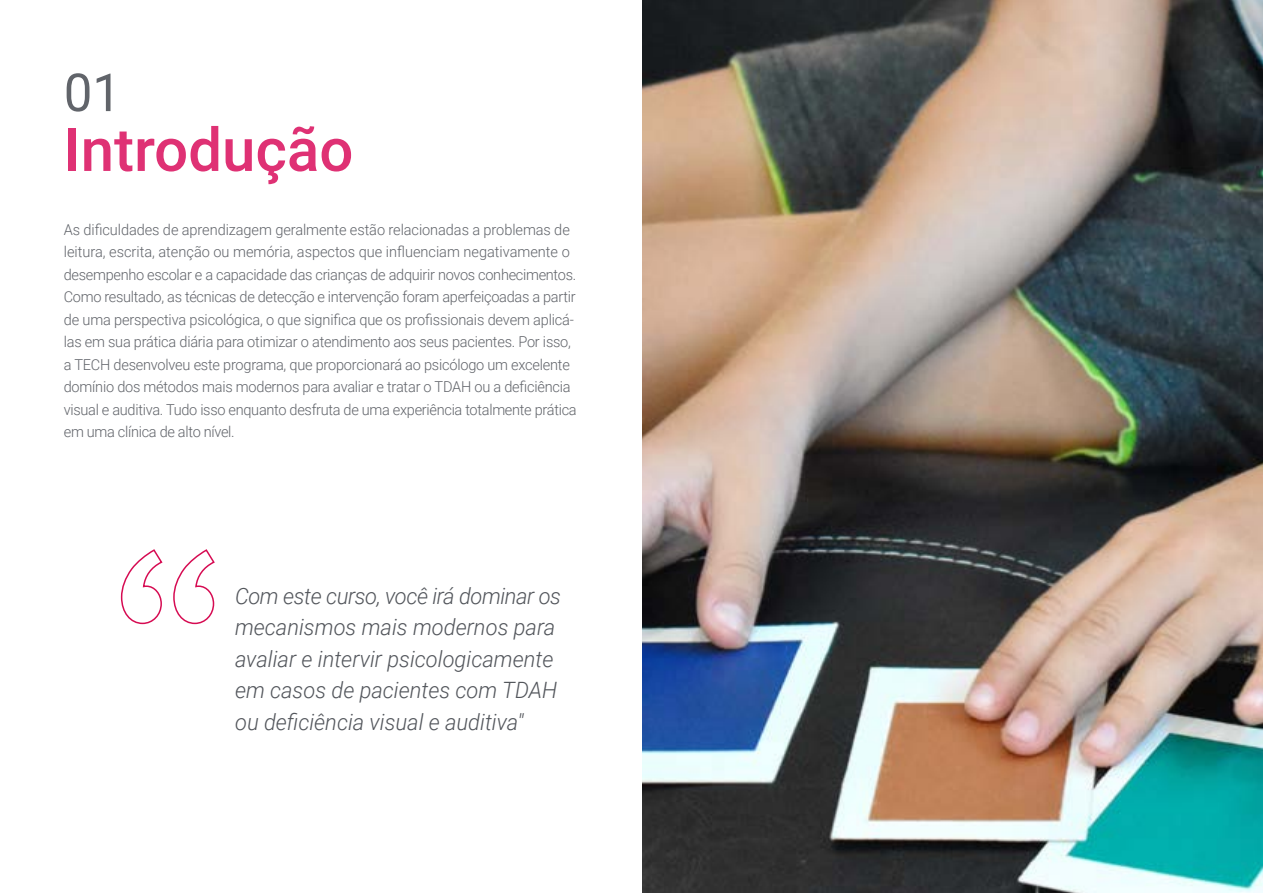
<style>
.page{position:relative;width:1263px;height:893px;background:#fff}
.page>*{position:absolute;margin:0;border:0;box-sizing:border-box;transform-origin:0 0}
.t1{font:500 60px "Roboto";color:#df3174}
.t2{font:52.5px "Roboto";color:#61646a}
.t3{font:italic 300 22.5px/31.5px "Roboto";color:#52555b}
.t4{font:300 15px/22.5px "Roboto";letter-spacing:-.015em;color:#61646a}
</style>
<div class="page">
<img style="left:642px;top:0;width:621px;height:893px">
<svg style="left:120px;top:549px;width:95px;height:76px"></svg>
<h2 class="t2" style="left:64px;top:56px;width:59px">01</h2>
<h1 class="t1" style="left:64px;top:108px;width:291px">Introdução</h1>
<p class="t4" style="left:64px;top:217px;width:514px">As dificuldades de aprendizagem geralmente estão relacionadas a problemas de leitura, escrita, atenção ou memória, aspectos que influenciam negativamente o desempenho escolar e a capacidade das crianças de adquirir novos conhecimentos.<br>Como resultado, as técnicas de detecção e intervenção foram aperfeiçoadas a partir de uma perspectiva psicológica, o que significa que os profissionais devem aplicá&shy;las em sua prática diária para otimizar o atendimento aos seus pacientes. Por isso, a TECH desenvolveu este programa, que proporcionará ao psicólogo um excelente domínio dos métodos mais modernos para avaliar e tratar o TDAH ou a deficiência visual e auditiva. Tudo isso enquanto desfruta de uma experiência totalmente prática em uma clínica de alto nível.</p>
<h3 class="t3" style="left:235px;top:579px;width:328px">Com este curso, você irá dominar os mecanismos mais modernos para avaliar e intervir psicologicamente em casos de pacientes com TDAH ou deficiência visual e auditiva"</h3>
</div>
